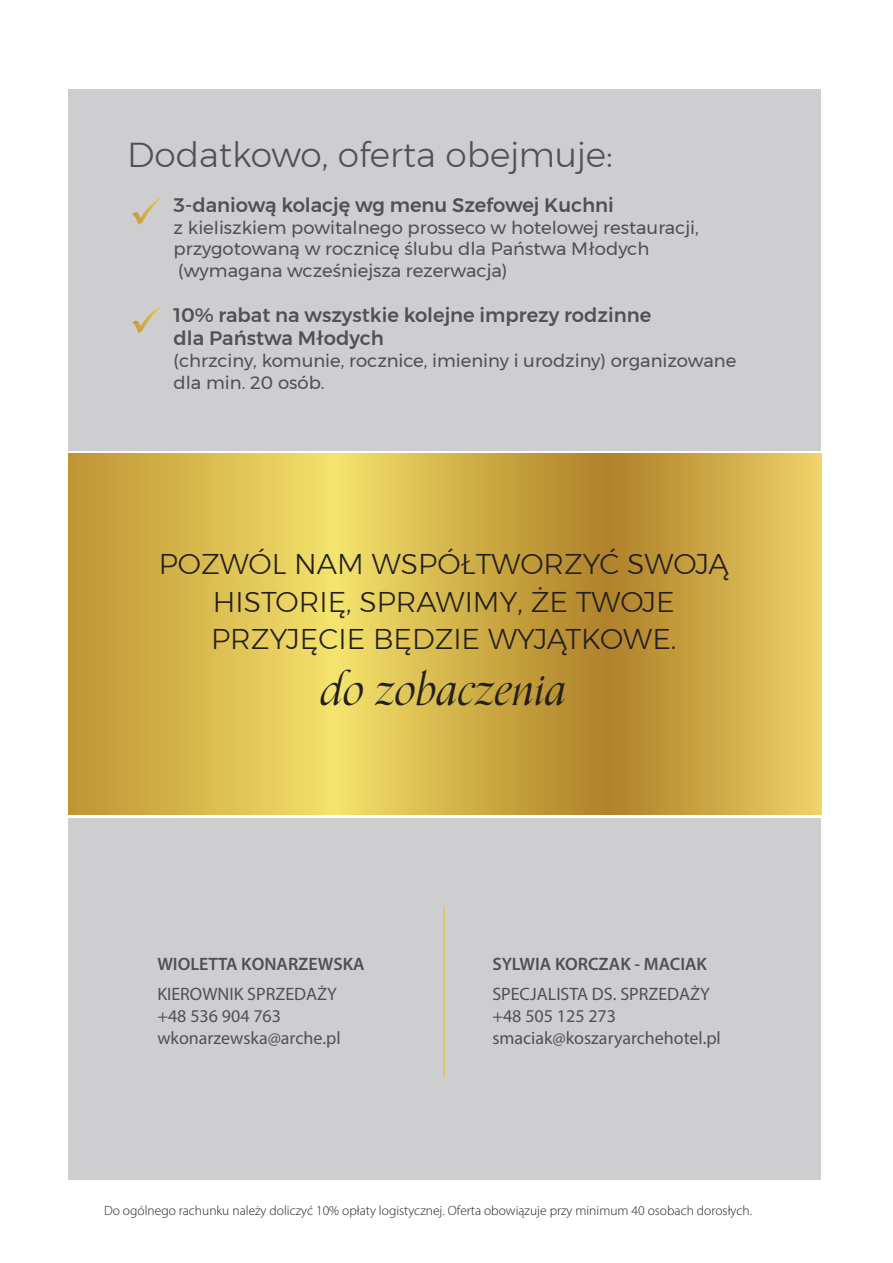
<style>
.page{position:relative;width:893px;height:1263px;background:#fff}
.page>*{position:absolute;margin:0;border:0;box-sizing:border-box;transform-origin:0 0}
.t1{font:italic 46.5px "Orpheus Pro";color:#231f20}
.t2{font:300 34.5px "Montserrat";color:#4e5252}
.t3{font:300 28.5px/37.5px "Montserrat";color:#231f20}
.t4{font:500 19.5px/23.4px "Montserrat";color:#4e5252}
.t5{font:18px/21.6px "Montserrat";color:#4e5252}
.t6{font:18px/21.6px "Myriad Pro";color:#4e5252}
.t7{font:600 18px/30px "Myriad Pro";color:#4e5252}
.t8{font:300 13.5px "Myriad Pro";color:#231f20}
.s1{font-weight:400}
</style>
<div class="page">
<svg style="left:68px;top:453px;width:753px;height:362px;background:#d2b14b"></svg>
<div style="left:68px;top:89px;width:753px;height:362px;background:#ceced0"></div>
<div style="left:68px;top:819px;width:753px;height:361px;background:#ceced0"></div>
<hr style="left:444px;top:906px;width:1px;height:172px;background:#fff">
<p class="t2" style="left:127px;top:129px;width:487px">Dodatkowo, oferta obejmuje:</p>
<p class="t4" style="left:174px;top:194px;width:442px">3-daniową kolację wg menu Szefowej Kuchni</p>
<p class="t5" style="left:174px;top:216px;width:527px">z kieliszkiem powitalnego prosseco w hotelowej restauracji, przygotowaną w rocznicę ślubu dla Państwa Młodych (wymagana wcześniejsza rezerwacja)</p>
<p class="t4" style="left:174px;top:303px;width:479px">10% rabat na wszystkie kolejne imprezy rodzinne dla Państwa Młodych</p>
<p class="t5" style="left:174px;top:350px;width:564px">(chrzciny, komunie, rocznice, imieniny i urodziny) organizowane dla min. 20 osób.</p>
<p class="t3" style="left:159px;top:545px;width:572px">POZWÓL NAM WSPÓŁTWORZYĆ SWOJĄ</p>
<p class="t3" style="left:211px;top:582px;width:467px">HISTORIĘ, SPRAWIMY, ŻE TWOJE<br>PRZYJĘCIE BĘDZIE WYJĄTKOWE.</p>
<p class="t1" style="left:321px;top:652px;width:248px">do zobaczenia</p>
<p class="t7" style="left:157px;top:949px;width:209px">WIOLETTA KONARZEWSKA<br><span class="s1">KIEROWNIK SPRZEDAŻY</span></p>
<p class="t6" style="left:157px;top:1005px;width:185px">+48 536 904 763 wkonarzewska@arche.pl</p>
<p class="t7" style="left:492px;top:949px;width:216px">SYLWIA KORCZAK - MACIAK</p>
<p class="t6" style="left:492px;top:983px;width:219px">SPECJALISTA DS. SPRZEDAŻY</p>
<p class="t6" style="left:492px;top:1005px;width:125px">+48 505 125 273</p>
<p class="t6" style="left:492px;top:1026px;width:230px">smaciak@koszaryarchehotel.pl</p>
<p class="t8" style="left:104px;top:1203px;width:649px">Do ogólnego rachunku należy doliczyć 10% opłaty logistycznej. Oferta obowiązuje przy minimum 40 osobach dorosłych.</p>
</div>
